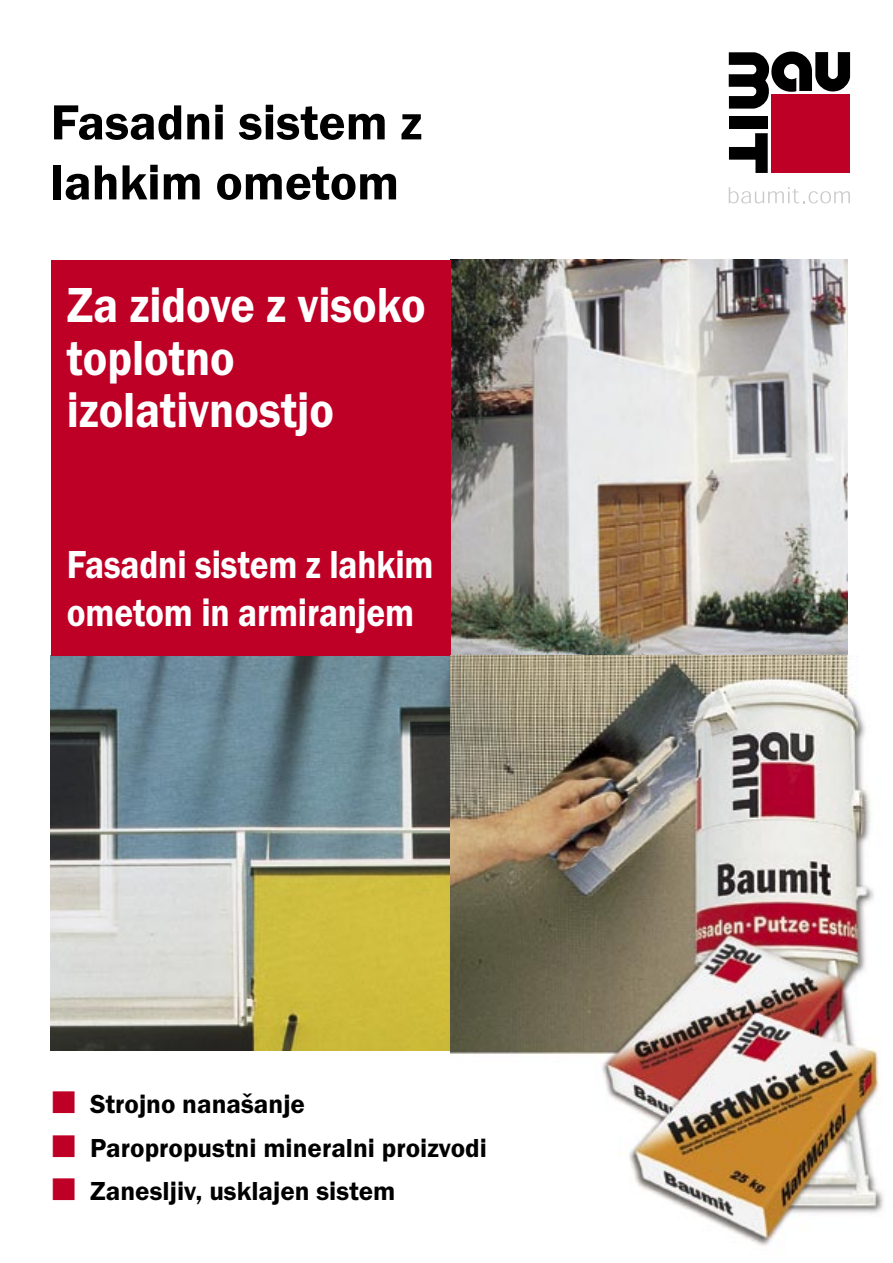
<style>
.page{position:relative;width:893px;height:1263px;background:#fff}
.page>*{position:absolute;margin:0;border:0;box-sizing:border-box;transform-origin:0 0}
.t1{font:600 51px/52.5px "Franklin Got Itc TEE";color:#fff;scale:.9 1}
.t2{font:600 51px/60px "Franklin Got Itc TEE";color:#000}
.t3{font:600 40.5px/48px "Franklin Got Itc TEE";letter-spacing:-.005em;color:#fff;scale:.87 1}
.t4{font:600 27px "Franklin Got Itc TEE";color:#000}
.s1{color:#be0026}
</style>
<div class="page">
<img style="left:450px;top:260px;width:398px;height:395px">
<img style="left:51px;top:655px;width:399px;height:396px">
<div style="left:51px;top:260px;width:399px;height:395px;background:#be0026"></div>
<svg style="left:729px;top:51px;width:121px;height:58px"></svg>
<div style="left:729px;top:116px;width:38px;height:12px;background:#000"></div>
<svg style="left:729px;top:133px;width:39px;height:40px"></svg>
<div style="left:771px;top:95px;width:79px;height:78px;background:#be0026"></div>
<svg style="left:729px;top:187px;width:121px;height:16px"></svg>
<img style="left:450px;top:655px;width:434px;height:591px">
<h1 class="t2" style="left:51px;top:93px;width:373px">Fasadni sistem z lahkim ometom</h1>
<h1 class="t1" style="left:67px;top:280px;width:400px">Za zidove z visoko toplotno izolativnostjo</h1>
<h2 class="t3" style="left:67px;top:541px;width:423px">Fasadni sistem z lahkim ometom in armiranjem</h2>
<p class="t4" style="left:50px;top:1089px;width:257px"><span class="s1">■</span> Strojno nanašanje</p>
<p class="t4" style="left:50px;top:1133px;width:439px"><span class="s1">■</span> Paropropustni mineralni proizvodi</p>
<p class="t4" style="left:50px;top:1176px;width:347px"><span class="s1">■</span> Zanesljiv, usklajen sistem</p>
</div>
